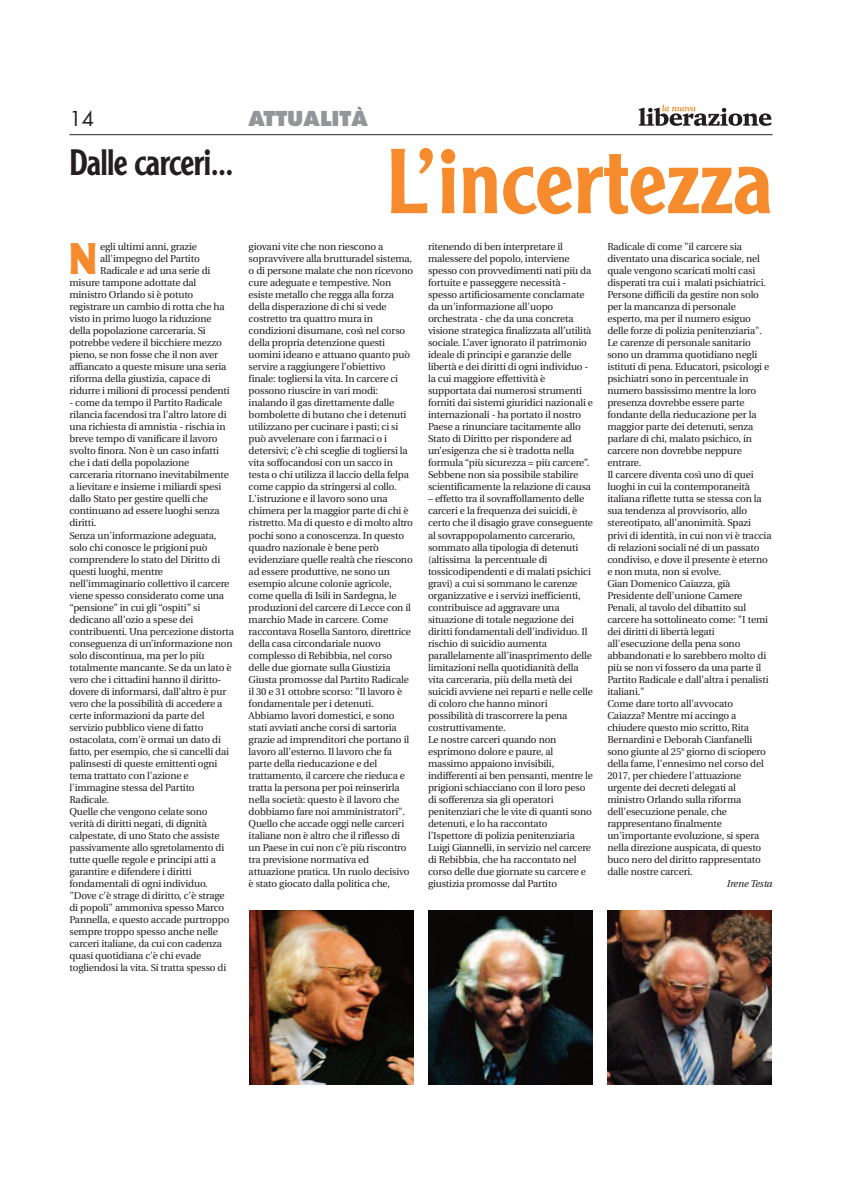
<style>
.page{position:relative;width:842px;height:1191px;background:#fff}
.page>*{position:absolute;margin:0;border:0;box-sizing:border-box;transform-origin:0 0}
.t1{font:500 90px "Clearface Gothic LH";color:#f58b2c;scale:.95 1}
.t2{font:900 43.3px "Clearface Gothic LH";color:#f58b2c}
.t3{font:500 36px "Clearface Gothic LH";letter-spacing:-.025em;color:#231f20;scale:.86 1}
.t4{font:800 20px "Futura";color:#939598}
.t5{font:20px "Futura";color:#231f20}
.t6{font:10px/12px "Utopia";letter-spacing:-.015em;color:#231f20}
.t7{font:italic 10px "Utopia";letter-spacing:-.015em;color:#231f20}
</style>
<div class="page">
<hr style="left:69px;top:134px;width:703px;height:1px;background:#231f20">
<svg style="left:639px;top:105px;width:132px;height:21px"></svg>
<img style="left:428px;top:910px;width:164px;height:174px">
<img style="left:607px;top:910px;width:165px;height:174px">
<img style="left:249px;top:910px;width:165px;height:174px">
<h3 class="t5" style="left:69px;top:110px;width:26px">14</h3>
<h3 class="t4" style="left:249px;top:110px;width:121px">ATTUALITÀ</h3>
<h3 class="t3" style="left:69px;top:149px;width:192px">Dalle carceri...</h3>
<h1 class="t1" style="left:386px;top:149px;width:408px">L’incertezza</h1>
<h2 class="t2" style="left:69px;top:243px;width:29px">N</h2>
<p class="t6" style="left:100px;top:242px;width:98px">egli ultimi anni, grazie</p>
<p class="t6" style="left:100px;top:254px;width:101px">all'impegno del Partito</p>
<p class="t6" style="left:100px;top:266px;width:112px">Radicale e ad una serie di</p>
<p class="t6" style="left:69px;top:278px;width:128px">misure tampone adottate dal</p>
<p class="t6" style="left:69px;top:290px;width:125px">ministro Orlando si è potuto</p>
<p class="t6" style="left:69px;top:302px;width:157px">registrare un cambio di rotta che ha</p>
<p class="t6" style="left:69px;top:314px;width:144px">visto in primo luogo la riduzione</p>
<p class="t6" style="left:69px;top:326px;width:138px">della popolazione carceraria. Si</p>
<p class="t6" style="left:69px;top:338px;width:154px">potrebbe vedere il bicchiere mezzo</p>
<p class="t6" style="left:69px;top:350px;width:150px">pieno, se non fosse che il non aver</p>
<p class="t6" style="left:69px;top:362px;width:159px">affiancato a queste misure una seria</p>
<p class="t6" style="left:69px;top:374px;width:143px">riforma della giustizia, capace di</p>
<p class="t6" style="left:69px;top:386px;width:162px">ridurre i milioni di processi pendenti</p>
<p class="t6" style="left:69px;top:398px;width:166px">- come da tempo il Partito Radicale rilancia facendosi tra l'altro latore di una richiesta di amnistia - rischia in breve tempo di vanificare il lavoro svolto finora. Non è un caso infatti che i dati della popolazione carceraria ritornano inevitabilmente a lievitare e insieme i miliardi spesi dallo Stato per gestire quelli che continuano ad essere luoghi senza diritti.<br>Senza un'informazione adeguata, solo chi conosce le prigioni può comprendere lo stato del Diritto di questi luoghi, mentre nell’immaginario collettivo il carcere viene spesso considerato come una “pensione” in cui gli “ospiti” si dedicano all’ozio a spese dei contribuenti. Una percezione distorta conseguenza di un’informazione non solo discontinua, ma per lo più totalmente mancante. Se da un lato è vero che i cittadini hanno il diritto&shy;dovere di informarsi, dall’altro è pur vero che la possibilità di accedere a certe informazioni da parte del servizio pubblico viene di fatto ostacolata, com'è ormai un dato di fatto, per esempio, che si cancelli dai palinsesti di queste emittenti ogni tema trattato con l'azione e l'immagine stessa del Partito Radicale.<br>Quelle che vengono celate sono verità di diritti negati, di dignità calpestate, di uno Stato che assiste passivamente allo sgretolamento di tutte quelle regole e principi atti a garantire e difendere i diritti fondamentali di ogni individuo. "Dove c'è strage di diritto, c'è strage di popoli" ammoniva spesso Marco Pannella, e questo accade purtroppo sempre troppo spesso anche nelle carceri italiane, da cui con cadenza quasi quotidiana c'è chi evade togliendosi la vita. Si tratta spesso di</p>
<p class="t6" style="left:249px;top:242px;width:166px">giovani vite che non riescono a sopravvivere alla brutturadel sistema, o di persone malate che non ricevono cure adeguate e tempestive. Non esiste metallo che regga alla forza della disperazione di chi si vede costretto tra quattro mura in condizioni disumane, così nel corso della propria detenzione questi uomini ideano e attuano quanto può servire a raggiungere l’obiettivo finale: togliersi la vita. In carcere ci possono riuscire in vari modi: inalando il gas direttamente dalle bombolette di butano che i detenuti utilizzano per cucinare i pasti; ci si può avvelenare con i farmaci o i detersivi; c’è chi sceglie di togliersi la vita soffocandosi con un sacco in testa o chi utilizza il laccio della felpa come cappio da stringersi al collo.<br>L'istruzione e il lavoro sono una chimera per la maggior parte di chi è ristretto. Ma di questo e di molto altro pochi sono a conoscenza. In questo quadro nazionale è bene però evidenziare quelle realtà che riescono ad essere produttive, ne sono un esempio alcune colonie agricole, come quella di Isili in Sardegna, le produzioni del carcere di Lecce con il marchio Made in carcere. Come raccontava Rosella Santoro, direttrice della casa circondariale nuovo complesso di Rebibbia, nel corso delle due giornate sulla Giustizia Giusta promosse dal Partito Radicale il 30 e 31 ottobre scorso: "Il lavoro è fondamentale per i detenuti.<br>Abbiamo lavori domestici, e sono stati avviati anche corsi di sartoria grazie ad imprenditori che portano il lavoro all'esterno. Il lavoro che fa parte della rieducazione e del trattamento, il carcere che rieduca e tratta la persona per poi reinserirla nella società: questo è il lavoro che dobbiamo fare noi amministratori".<br>Quello che accade oggi nelle carceri italiane non è altro che il riflesso di un Paese in cui non c’è più riscontro tra previsione normativa ed attuazione pratica. Un ruolo decisivo è stato giocato dalla politica che,</p>
<p class="t6" style="left:428px;top:242px;width:166px">ritenendo di ben interpretare il malessere del popolo, interviene spesso con provvedimenti nati più da fortuite e passeggere necessità - spesso artificiosamente conclamate da un'informazione all'uopo orchestrata - che da una concreta visione strategica finalizzata all’utilità sociale. L’aver ignorato il patrimonio ideale di principi e garanzie delle libertà e dei diritti di ogni individuo - la cui maggiore effettività è supportata dai numerosi strumenti forniti dai sistemi giuridici nazionali e internazionali - ha portato il nostro Paese a rinunciare tacitamente allo Stato di Diritto per rispondere ad un’esigenza che si è tradotta nella formula “più sicurezza = più carcere”.<br>Sebbene non sia possibile stabilire scientificamente la relazione di causa</p>
<p class="t6" style="left:428px;top:494px;width:167px">– effetto tra il sovraffollamento delle carceri e la frequenza dei suicidi, è certo che il disagio grave conseguente al sovrappopolamento carcerario, sommato alla tipologia di detenuti (altissima la percentuale di tossicodipendenti e di malati psichici gravi) a cui si sommano le carenze organizzative e i servizi inefficienti, contribuisce ad aggravare una situazione di totale negazione dei diritti fondamentali dell’individuo. Il rischio di suicidio aumenta parallelamente all’inasprimento delle limitazioni nella quotidianità della vita carceraria, più della metà dei suicidi avviene nei reparti e nelle celle di coloro che hanno minori possibilità di trascorrere la pena costruttivamente.<br>Le nostre carceri quando non esprimono dolore e paure, al massimo appaiono invisibili, indifferenti ai ben pensanti, mentre le prigioni schiacciano con il loro peso di sofferenza sia gli operatori penitenziari che le vite di quanti sono detenuti, e lo ha raccontato l'Ispettore di polizia penitenziaria Luigi Giannelli, in servizio nel carcere di Rebibbia, che ha raccontato nel corso delle due giornate su carcere e giustizia promosse dal Partito</p>
<p class="t6" style="left:607px;top:242px;width:166px">Radicale di come "il carcere sia diventato una discarica sociale, nel quale vengono scaricati molti casi disperati tra cui i malati psichiatrici.<br>Persone difficili da gestire non solo per la mancanza di personale esperto, ma per il numero esiguo delle forze di polizia penitenziaria".<br>Le carenze di personale sanitario sono un dramma quotidiano negli istituti di pena. Educatori, psicologi e psichiatri sono in percentuale in numero bassissimo mentre la loro presenza dovrebbe essere parte fondante della rieducazione per la maggior parte dei detenuti, senza parlare di chi, malato psichico, in carcere non dovrebbe neppure entrare.<br>Il carcere diventa così uno di quei luoghi in cui la contemporaneità italiana riflette tutta se stessa con la sua tendenza al provvisorio, allo stereotipato, all'anonimità. Spazi privi di identità, in cui non vi è traccia di relazioni sociali né di un passato condiviso, e dove il presente è eterno e non muta, non si evolve.<br>Gian Domenico Caiazza, già Presidente dell'unione Camere Penali, al tavolo del dibattito sul carcere ha sottolineato come: "I temi dei diritti di libertà legati all'esecuzione della pena sono abbandonati e lo sarebbero molto di più se non vi fossero da una parte il Partito Radicale e dall'altra i penalisti italiani."<br>Come dare torto all'avvocato Caiazza? Mentre mi accingo a chiudere questo mio scritto, Rita Bernardini e Deborah Cianfanelli sono giunte al 25° giorno di sciopero della fame, l'ennesimo nel corso del 2017, per chiedere l'attuazione urgente dei decreti delegati al ministro Orlando sulla riforma dell'esecuzione penale, che rappresentano finalmente un'importante evoluzione, si spera nella direzione auspicata, di questo buco nero del diritto rappresentato dalle nostre carceri.</p>
<p class="t7" style="left:727px;top:879px;width:47px">Irene Testa</p>
</div>
